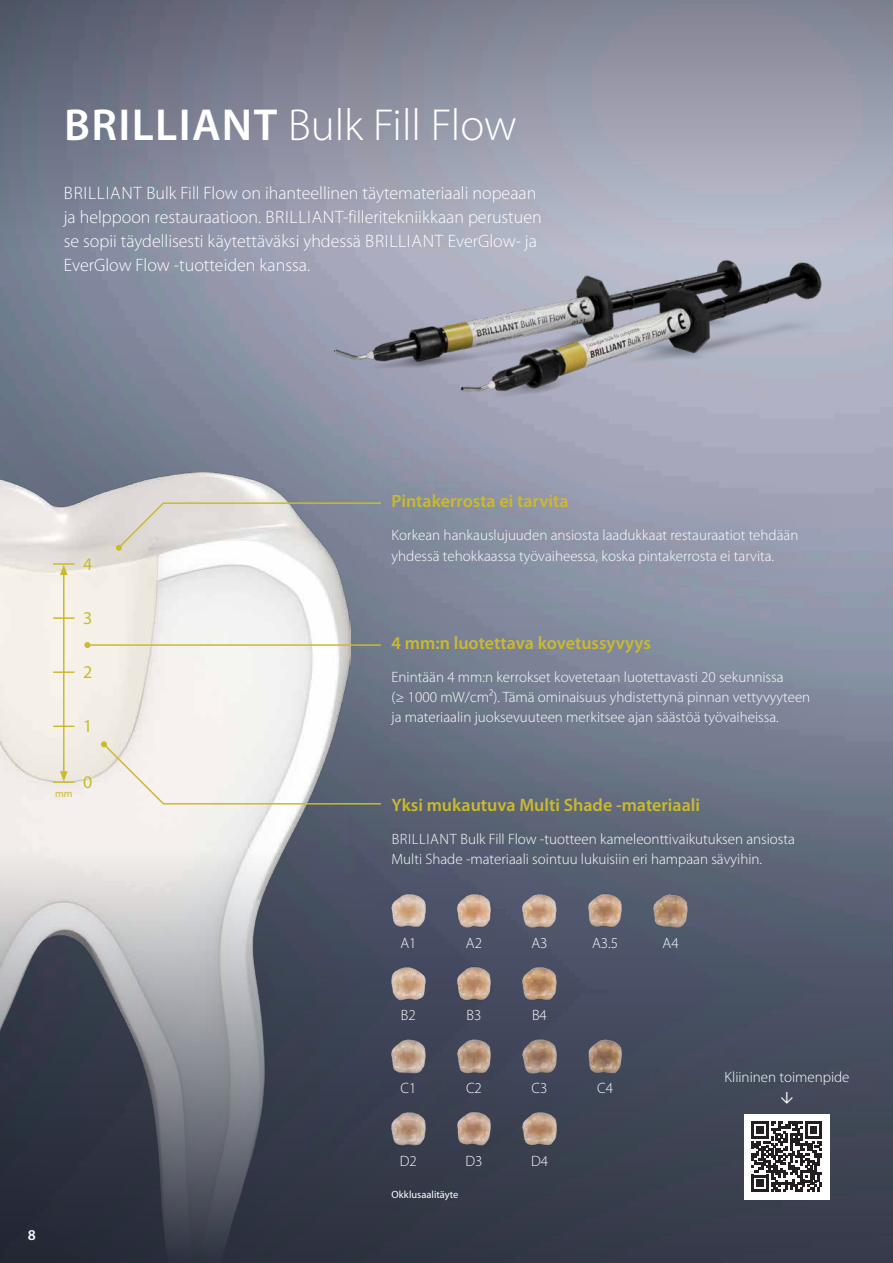
<style>
.page{position:relative;width:893px;height:1263px;background:#fff}
.page>*{position:absolute;margin:0;border:0;box-sizing:border-box;transform-origin:0 0}
.t1{font:300 45px "Myriad Pro";color:#fff}
.t2{font:300 18px/24px "Myriad Pro";color:#fff}
.t3{font:600 18px "Myriad Pro";color:#cbba2d}
.t4{font:18px "Myriad Pro";color:#cbba2d}
.t5{font:300 15px/20.2px "Myriad Pro";color:#fff}
.t6{font:600 15px "Myriad Pro";color:#fff}
.t7{font:10.5px "Myriad Pro";color:#fff}
.t8{font:10.5px "Myriad Pro";color:#cbba2d}
.s1{font-weight:600}
</style>
<div class="page">
<svg style="left:0;top:0;width:893px;height:247px;background:#898c9d"></svg>
<div style="left:0;top:675px;width:893px;height:588px;background:linear-gradient(to bottom,#7c869a,#2c3141)"></div>
<div style="left:0;top:247px;width:576px;height:1016px;background:#444653;opacity:.35"></div>
<img style="left:0;top:472px;width:350px;height:791px">
<div style="left:346px;top:749px;width:487px;height:164px;background:#444653;opacity:.75"></div>
<div style="left:345px;top:447px;width:491px;height:163px;background:#444653;opacity:.75"></div>
<div style="left:346px;top:589px;width:501px;height:183px;background:#444653;opacity:.75"></div>
<div style="left:75px;top:550px;width:25px;height:28px;background:linear-gradient(to bottom,#d8d4cd,#f4f1e7)"></div>
<svg style="left:75px;top:768px;width:25px;height:29px"></svg>
<img style="left:386px;top:1034px;width:45px;height:44px">
<img style="left:452px;top:1034px;width:44px;height:44px">
<img style="left:517px;top:1034px;width:45px;height:44px">
<img style="left:583px;top:1034px;width:44px;height:44px">
<img style="left:386px;top:961px;width:45px;height:44px">
<img style="left:452px;top:961px;width:44px;height:44px">
<img style="left:517px;top:961px;width:45px;height:44px">
<img style="left:386px;top:1106px;width:45px;height:45px">
<img style="left:452px;top:1106px;width:44px;height:45px">
<img style="left:517px;top:1106px;width:45px;height:45px">
<img style="left:386px;top:888px;width:45px;height:45px">
<img style="left:452px;top:888px;width:44px;height:45px">
<img style="left:517px;top:888px;width:45px;height:45px">
<img style="left:583px;top:888px;width:44px;height:45px">
<img style="left:648px;top:888px;width:45px;height:45px">
<hr style="left:53px;top:725px;width:21px;height:2px;background:#cbba2d">
<hr style="left:53px;top:671px;width:21px;height:2px;background:#cbba2d">
<hr style="left:53px;top:617px;width:21px;height:2px;background:#cbba2d">
<hr style="left:53px;top:563px;width:21px;height:2px;background:#cbba2d">
<hr style="left:53px;top:781px;width:21px;height:2px;background:#cbba2d">
<hr style="left:87px;top:644px;width:294px;height:2px;background:#cbba2d">
<svg style="left:84px;top:642px;width:6px;height:6px"></svg>
<img style="left:282px;top:206px;width:611px;height:240px">
<hr style="left:63px;top:573px;width:2px;height:200px;background:#cbba2d">
<svg style="left:60px;top:564px;width:8px;height:11px"></svg>
<svg style="left:60px;top:771px;width:8px;height:11px"></svg>
<svg style="left:101px;top:741px;width:281px;height:64px"></svg>
<svg style="left:116px;top:502px;width:266px;height:49px;background:#c6c5c4"></svg>
<div style="left:744px;top:1114px;width:85px;height:85px;background:#fff"></div>
<svg style="left:751px;top:1121px;width:71px;height:71px"></svg>
<svg style="left:781px;top:1092px;width:11px;height:12px"></svg>
<h1 class="t1" style="left:64px;top:98px;width:454px"><span class="s1">BRILLIANT</span> Bulk Fill Flow</h1>
<p class="t2" style="left:64px;top:180px;width:479px">BRILLIANT Bulk Fill Flow on ihanteellinen täytemateriaali nopeaan ja helppoon restauraatioon. BRILLIANT-filleritekniikkaan perustuen se sopii täydellisesti käytettäväksi yhdessä BRILLIANT EverGlow- ja EverGlow Flow -tuotteiden kanssa.</p>
<p class="t4" style="left:83px;top:553px;width:11px">4</p>
<p class="t4" style="left:83px;top:607px;width:11px">3</p>
<p class="t4" style="left:83px;top:661px;width:11px">2</p>
<p class="t4" style="left:83px;top:715px;width:11px">1</p>
<p class="t8" style="left:55px;top:787px;width:19px">mm</p>
<p class="t4" style="left:83px;top:771px;width:11px">0</p>
<p class="t6" style="left:28px;top:1225px;width:10px">8</p>
<p class="t3" style="left:392px;top:490px;width:179px">Pintakerrosta ei tarvita</p>
<p class="t5" style="left:392px;top:525px;width:408px">Korkean hankauslujuuden ansiosta laadukkaat restauraatiot tehdään yhdessä tehokkaassa työvaiheessa, koska pintakerrosta ei tarvita.</p>
<p class="t3" style="left:392px;top:631px;width:261px">4 mm:n luotettava kovetussyvyys</p>
<p class="t5" style="left:392px;top:667px;width:420px">Enintään 4 mm:n kerrokset kovetetaan luotettavasti 20 sekunnissa<br>(≥ 1000 mW/cm2). Tämä ominaisuus yhdistettynä pinnan vettyvyyteen ja materiaalin juoksevuuteen merkitsee ajan säästöä työvaiheissa.</p>
<p class="t3" style="left:392px;top:793px;width:310px">Yksi mukautuva Multi Shade -materiaali</p>
<p class="t5" style="left:392px;top:828px;width:405px">BRILLIANT Bulk Fill Flow -tuotteen kameleonttivaikutuksen ansiosta<br>Multi Shade -materiaali sointuu lukuisiin eri hampaan sävyihin.</p>
<p class="t5" style="left:400px;top:932px;width:18px">A1</p>
<p class="t5" style="left:466px;top:932px;width:18px">A2</p>
<p class="t5" style="left:531px;top:932px;width:18px">A3</p>
<p class="t5" style="left:592px;top:932px;width:28px">A3.5</p>
<p class="t5" style="left:663px;top:932px;width:18px">A4</p>
<p class="t5" style="left:401px;top:1005px;width:16px">B2</p>
<p class="t5" style="left:466px;top:1005px;width:16px">B3</p>
<p class="t5" style="left:532px;top:1005px;width:16px">B4</p>
<p class="t5" style="left:400px;top:1078px;width:17px">C1</p>
<p class="t5" style="left:466px;top:1078px;width:17px">C2</p>
<p class="t5" style="left:532px;top:1078px;width:17px">C3</p>
<p class="t5" style="left:597px;top:1078px;width:17px">C4</p>
<p class="t5" style="left:400px;top:1150px;width:19px">D2</p>
<p class="t5" style="left:465px;top:1150px;width:19px">D3</p>
<p class="t5" style="left:531px;top:1150px;width:19px">D4</p>
<p class="t7" style="left:392px;top:1188px;width:68px">Okklusaalitäyte</p>
<p class="t5" style="left:724px;top:1067px;width:127px">Kliininen toimenpide</p>
</div>
